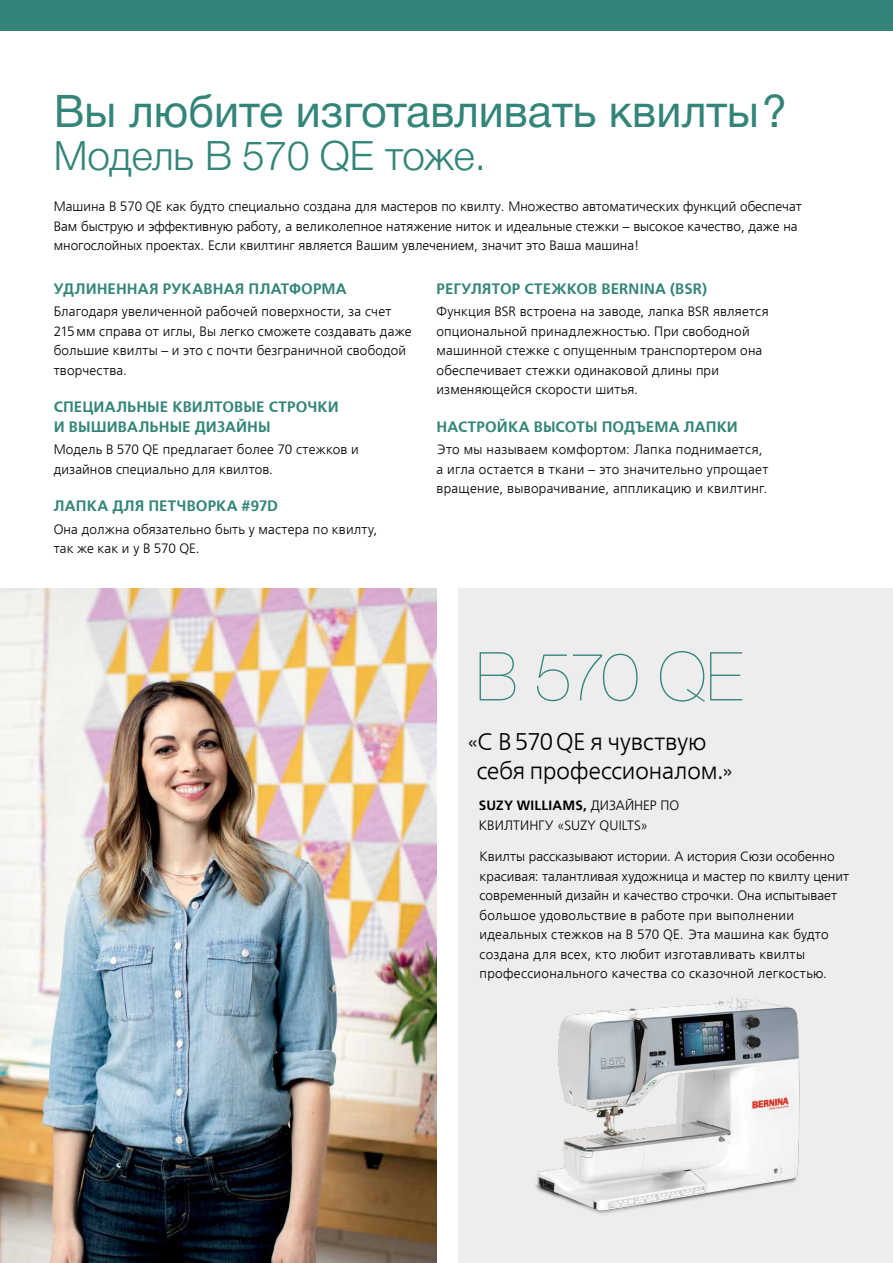
<style>
.page{position:relative;width:893px;height:1263px;background:#fff}
.page>*{position:absolute;margin:0;border:0;box-sizing:border-box;transform-origin:0 0}
.t1{font:200 67.5px "Helvetica Neue LT Std";color:#308478}
.t2{font:45px "Helvetica Neue LT Pro";color:#328578}
.t3{font:300 40.5px "Helvetica Neue LT Pro";color:#328578}
.t4{font:300 24px/28.8px "Frutiger LTCYR";color:#000}
.t5{font:700 15px/19.5px "Frutiger LTCYR";letter-spacing:.01em;color:#328578}
.t6{font:300 13.5px/19.5px "Frutiger LTCYR";letter-spacing:.01em;color:#000}
.t7{font:700 13.5px "Frutiger LT Com";letter-spacing:.015em;color:#000}
.s1{font-family:"Helvetica Neue LT Std"}
.s2{font-family:"Frutiger LTCYR";font-weight:300}
</style>
<div class="page">
<div style="left:458px;top:588px;width:435px;height:675px;background:#ededee"></div>
<img style="left:535px;top:997px;width:265px;height:217px">
<img style="left:0;top:588px;width:436px;height:675px">
<div style="left:0;top:0;width:893px;height:30px;background:#328578"></div>
<h2 class="t2" style="left:54px;top:83px;width:735px">Вы любите изготавливать квилты?</h2>
<h3 class="t3" style="left:54px;top:131px;width:434px">Модель B 570 QE тоже.</h3>
<p class="t6" style="left:54px;top:197px;width:750px">Машина B 570 QE как будто специально создана для мастеров по квилту. Множество автоматических функций обеспечат<br>Вам быструю и эффективную работу, а великолепное натяжение ниток и идеальные стежки – высокое качество, даже на многослойных проектах. Если квилтинг является Вашим увлечением, значит это Ваша машина!</p>
<p class="t5" style="left:54px;top:279px;width:295px">УДЛИНЕННАЯ РУКАВНАЯ ПЛАТФОРМА</p>
<p class="t6" style="left:54px;top:302px;width:359px">Благодаря увеличенной рабочей поверхности, за счет 215мм справа от иглы, Вы легко сможете создавать даже большие квилты – и это с почти безграничной свободой творчества.</p>
<p class="t5" style="left:54px;top:397px;width:286px">СПЕЦИАЛЬНЫЕ КВИЛТОВЫЕ СТРОЧКИ<br>И ВЫШИВАЛЬНЫЕ ДИЗАЙНЫ</p>
<p class="t6" style="left:54px;top:440px;width:306px">Модель B 570 QE предлагает более 70 стежков и дизайнов специально для квилтов.</p>
<p class="t5" style="left:54px;top:496px;width:226px">ЛАПКА ДЛЯ ПЕТЧВОРКА #97D</p>
<p class="t6" style="left:54px;top:520px;width:325px">Она должна обязательно быть у мастера по квилту, так же как и у B 570 QE.</p>
<p class="t5" style="left:436px;top:279px;width:272px">РЕГУЛЯТОР СТЕЖКОВ BERNINA (BSR)</p>
<p class="t6" style="left:436px;top:302px;width:333px">Функция BSR встроена на заводе, лапка BSR является опциональной принадлежностью. При свободной машинной стежке с опущенным транспортером она обеспечивает стежки одинаковой длины при изменяющейся скорости шитья.</p>
<p class="t5" style="left:436px;top:417px;width:303px">НАСТРОЙКА ВЫСОТЫ ПОДЪЕМА ЛАПКИ</p>
<p class="t6" style="left:436px;top:440px;width:333px">Это мы называем комфортом: Лапка поднимается, а игла остается в ткани – это значительно упрощает вращение, выворачивание, аппликацию и квилтинг.</p>
<h1 class="t1" style="left:476px;top:637px;width:268px">B 570 QE</h1>
<h3 class="t4" style="left:477px;top:728px;width:257px;text-indent:-9px"><span class="s1">«</span>С В570QE я чувствую себя профессионалом<span class="s1">.»</span></h3>
<p class="t7" style="left:479px;top:797px;width:202px">SUZY WILLIAMS, <span class="s2">ДИЗАЙНЕР ПО</span></p>
<p class="t6" style="left:479px;top:815px;width:171px">КВИЛТИНГУ «SUZY QUILTS»</p>
<p class="t6" style="left:480px;top:847px;width:371px">Квилты рассказывают истории. А история Сюзи особенно красивая: талантливая художница и мастер по квилту ценит современный дизайн и качество строчки. Она испытывает большое удовольствие в работе при выполнении идеальных стежков на B 570 QE. Эта машина как будто создана для всех, кто любит изготавливать квилты профессионального качества со сказочной легкостью.</p>
</div>
